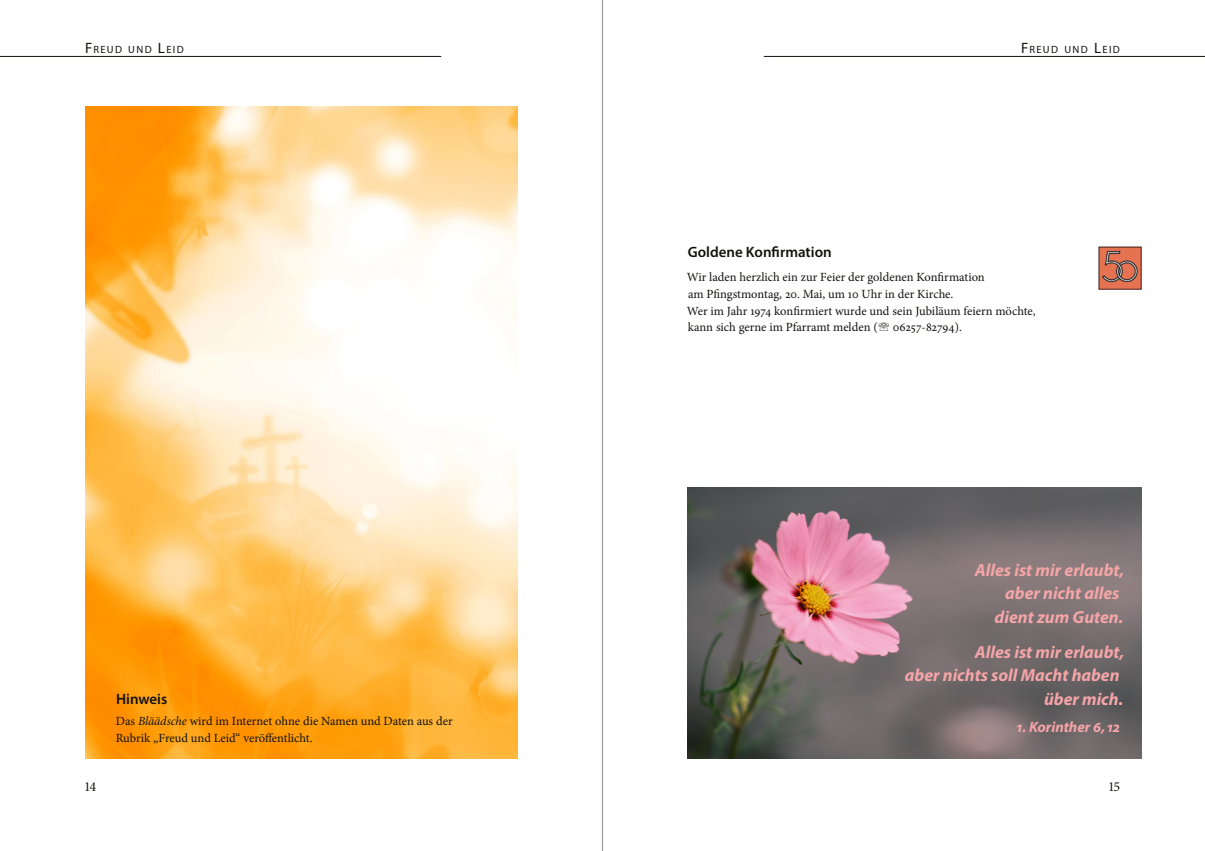
<style>
.page{position:relative;width:1205px;height:851px;background:#fff}
.page>*{position:absolute;margin:0;border:0;box-sizing:border-box;transform-origin:0 0}
.t1{font:italic 700 17.5px/23.8px "Myriad Pro";color:#f5a5a8;text-align:right}
.t2{font:600 15px "Myriad Pro";color:#12120d}
.t3{font:italic 700 15px "Myriad Pro";color:#f5a5a8}
.t4{font:13.75px "Minion Pro";color:#12120d}
.t5{font:12.5px/16.5px "Minion Pro";color:#12120d}
.t6{font:10.5px "Myriad Pro";letter-spacing:.135em;color:#12120d}
.s1{font-size:15px}
.s2{font-style:italic}
</style>
<div class="page">
<hr style="left:764px;top:56px;width:441px;height:1px;background:#12120d">
<hr style="left:0;top:56px;width:441px;height:1px;background:#12120d">
<img style="left:687px;top:487px;width:454px;height:271px">
<img style="left:1098px;top:246px;width:43px;height:43px">
<img style="left:85px;top:106px;width:432px;height:652px">
<hr style="left:602px;top:0;width:1px;height:850px;background:#9d9e9e">
<p class="t6" style="left:85px;top:43px;width:100px"><span class="s1">F</span>REUD UND <span class="s1">L</span> EID</p>
<p class="t6" style="left:1021px;top:43px;width:100px"><span class="s1">F</span>REUD UND <span class="s1">L</span> EID</p>
<p class="t2" style="left:116px;top:689px;width:53px">Hinweis</p>
<p class="t5" style="left:116px;top:713px;width:338px">Das <span class="s2">Bläädsche</span> wird im Internet ohne die Namen und Daten aus der<br>Rubrik „Freud und Leid“ veröffentlicht.</p>
<p class="t2" style="left:688px;top:242px;width:146px">Goldene Konfirmation</p>
<p class="t5" style="left:687px;top:269px;width:350px">Wir laden herzlich ein zur Feier der goldenen Konfirmation<br>am Pfingstmontag, 20. Mai, um 10 Uhr in der Kirche.<br>Wer im Jahr 1974 konfirmiert wurde und sein Jubiläum feiern möchte, kann sich gerne im Pfarramt melden ( 06257-82794).</p>
<h1 class="t1" style="left:975px;top:557px;width:151px">Alles ist mir erlaubt, aber nicht alles dient zum Guten.</h1>
<h1 class="t1" style="left:905px;top:639px;width:221px">Alles ist mir erlaubt,<br>aber nichts soll Macht haben über mich.</h1>
<p class="t3" style="left:1016px;top:717px;width:105px">1. Korinther 6,12</p>
<p class="t4" style="left:85px;top:777px;width:13px">14</p>
<p class="t4" style="left:1109px;top:777px;width:12px">15</p>
</div>
